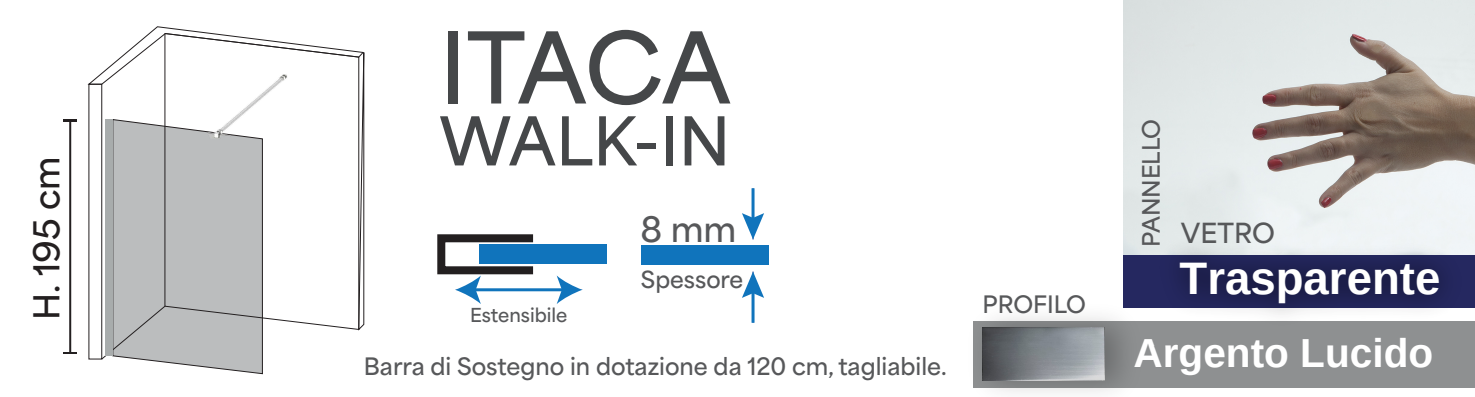
<style>
.page{position:relative;width:1475px;height:397px;background:#fff}
.page>*{position:absolute;margin:0;border:0;box-sizing:border-box;transform-origin:0 0}
.t1{font:600 92.4px "Area Normal";letter-spacing:-.015em;color:#454749}
.t2{font:600 63.2px "Area Normal";color:#454749}
.t3{font:700 45.6px "Arimo";color:#fff}
.t4{font:700 40.4px "Arimo";color:#fff}
.t5{font:600 33.6px "Area Normal";color:#231f20}
.t6{font:600 32.8px "Area Normal";color:#57585a}
.t7{font:600 26px "Area Normal";color:#57585a}
.t8{font:600 22.4px "Area Normal";color:#57585a}
.t9{font:600 22px "Area Normal";color:#57585a}
.t10{font:600 18px "Area Normal";color:#57585a}
</style>
<div class="page">
<svg style="left:144px;top:360px;width:119px;height:15px"></svg>
<svg style="left:87px;top:26px;width:278px;height:334px"></svg>
<div style="left:106px;top:120px;width:7px;height:236px;background:#a8acac"></div>
<img style="left:207px;top:74px;width:81px;height:65px">
<hr style="left:69px;top:121px;width:2px;height:232px;background:#231f20">
<svg style="left:64px;top:120px;width:13px;height:2px"></svg>
<svg style="left:64px;top:352px;width:13px;height:2px"></svg>
<img style="left:1123px;top:0;width:351px;height:255px">
<div style="left:973px;top:321px;width:501px;height:66px;background:#8e9091"></div>
<div style="left:1122px;top:255px;width:352px;height:53px;background:#252860"></div>
<img style="left:1144px;top:221px;width:330px;height:94px">
<img style="left:973px;top:293px;width:177px;height:100px">
<img style="left:982px;top:328px;width:122px;height:52px">
<div style="left:479px;top:245px;width:127px;height:19px;background:#1074bc"></div>
<div style="left:437px;top:234px;width:100px;height:40px;border:8px solid #231f20"></div>
<hr style="left:473px;top:288px;width:91px;height:3px;background:#1074bc">
<svg style="left:455px;top:275px;width:26px;height:29px"></svg>
<svg style="left:556px;top:275px;width:26px;height:29px"></svg>
<div style="left:641px;top:246px;width:127px;height:19px;background:#1074bc"></div>
<hr style="left:751px;top:188px;width:3px;height:33px;background:#1074bc">
<svg style="left:742px;top:213px;width:22px;height:26px"></svg>
<hr style="left:751px;top:289px;width:3px;height:34px;background:#1074bc">
<svg style="left:742px;top:271px;width:22px;height:27px"></svg>
<h3 class="t5" style="left:17px;top:320px;width:165px;rotate:-90deg">H. 195 cm</h3>
<h1 class="t1" style="left:439px;top:-14px;width:293px">ITACA</h1>
<h2 class="t2" style="left:439px;top:85px;width:293px">WALK-IN</h2>
<p class="t10" style="left:470px;top:299px;width:99px">Estensibile</p>
<h3 class="t6" style="left:640px;top:200px;width:97px">8 mm</h3>
<p class="t9" style="left:641px;top:260px;width:104px">Spessore</p>
<p class="t8" style="left:364px;top:347px;width:584px">Barra di Sostegno in dotazione da 120 cm, tagliabile.</p>
<p class="t8" style="left:982px;top:284px;width:105px">PROFILO</p>
<p class="t8" style="left:1130px;top:247px;width:129px;rotate:-90deg">PANNELLO</p>
<p class="t7" style="left:1180px;top:210px;width:96px">VETRO</p>
<h3 class="t3" style="left:1179px;top:247px;width:262px">Trasparente</h3>
<h3 class="t4" style="left:1133px;top:325px;width:301px">Argento Lucido</h3>
</div>
